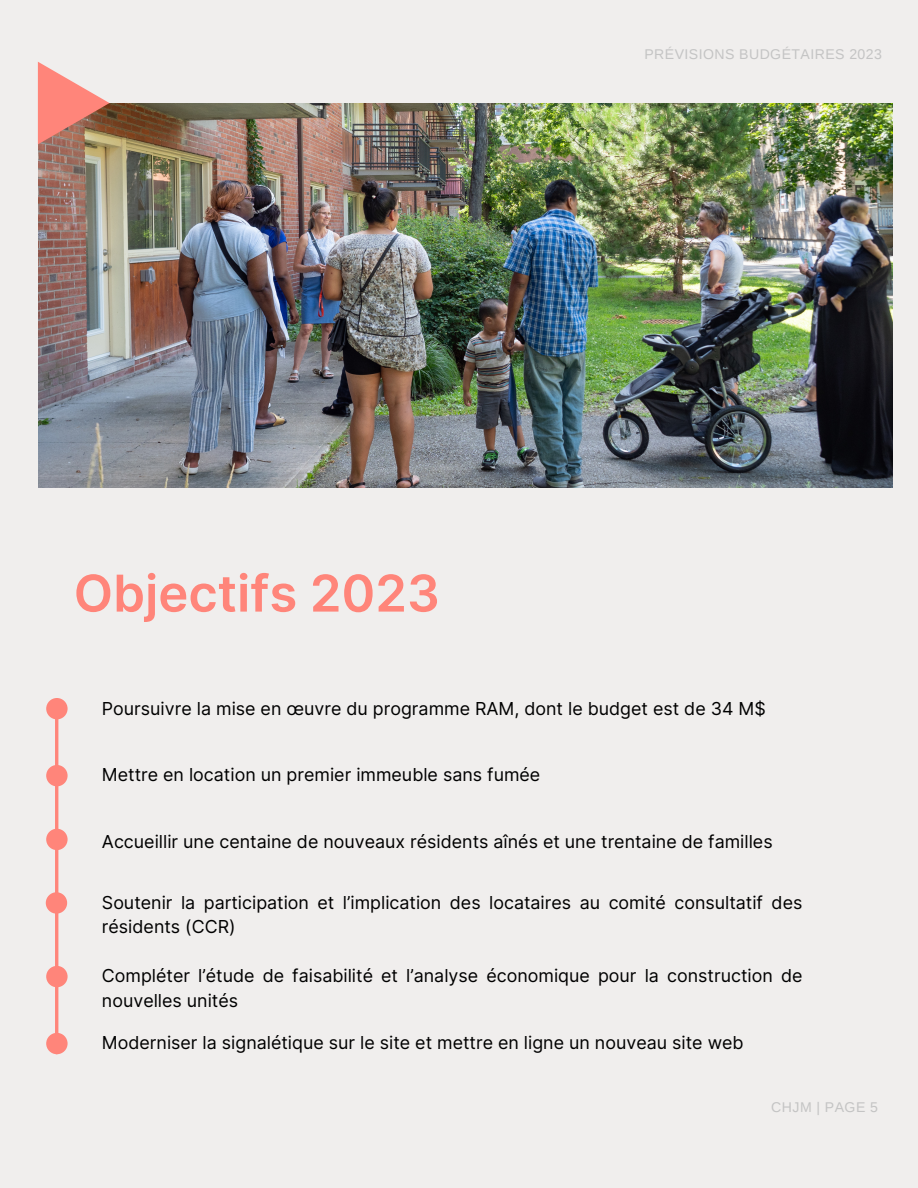
<style>
.page{position:relative;width:918px;height:1188px;background:#f0eeed}
.page>*{position:absolute;margin:0;border:0;box-sizing:border-box;transform-origin:0 0}
.t1{font:600 50.85px "Inter";color:#ff857a}
.t2{font:17.85px/24.8px "Inter";color:#000}
.t3{font:14.1px "Liberation Sans";letter-spacing:.03em;color:#c4c4c4}
</style>
<div class="page">
<hr style="left:55px;top:711px;width:3px;height:342px;background:#ff857a">
<div style="left:46px;top:829px;width:22px;height:21px;background:#ff857a;border-radius:50%"></div>
<div style="left:46px;top:765px;width:22px;height:21px;background:#ff857a;border-radius:50%"></div>
<div style="left:46px;top:698px;width:22px;height:21px;background:#ff857a;border-radius:50%"></div>
<img style="left:38px;top:103px;width:854px;height:385px">
<svg style="left:38px;top:62px;width:71px;height:82px"></svg>
<div style="left:46px;top:892px;width:21px;height:22px;background:#ff857a;border-radius:50%"></div>
<div style="left:46px;top:966px;width:22px;height:21px;background:#ff857a;border-radius:50%"></div>
<div style="left:46px;top:1033px;width:22px;height:21px;background:#ff857a;border-radius:50%"></div>
<h1 class="t1" style="left:74px;top:562px;width:368px">Objectifs 2023</h1>
<p class="t3" style="left:644px;top:47px;width:239px">PRÉVISIONS BUDGÉTAIRES 2023</p>
<p class="t2" style="left:102px;top:696px;width:665px">Poursuivre la mise en œuvre du programme RAM, dont le budget est de 34 M$</p>
<p class="t2" style="left:102px;top:762px;width:440px">Mettre en location un premier immeuble sans fumée</p>
<p class="t2" style="left:102px;top:829px;width:672px">Accueillir une centaine de nouveaux résidents aînés et une trentaine de familles</p>
<p class="t2" style="left:102px;top:890px;width:702px">Soutenir la participation et l’implication des locataires au comité consultatif des résidents (CCR)</p>
<p class="t2" style="left:102px;top:963px;width:702px">Compléter l’étude de faisabilité et l’analyse économique pour la construction de nouvelles unités</p>
<p class="t2" style="left:102px;top:1030px;width:643px">Moderniser la signalétique sur le site et mettre en ligne un nouveau site web</p>
<p class="t3" style="left:771px;top:1099px;width:108px">CHJM | PAGE 5</p>
</div>
